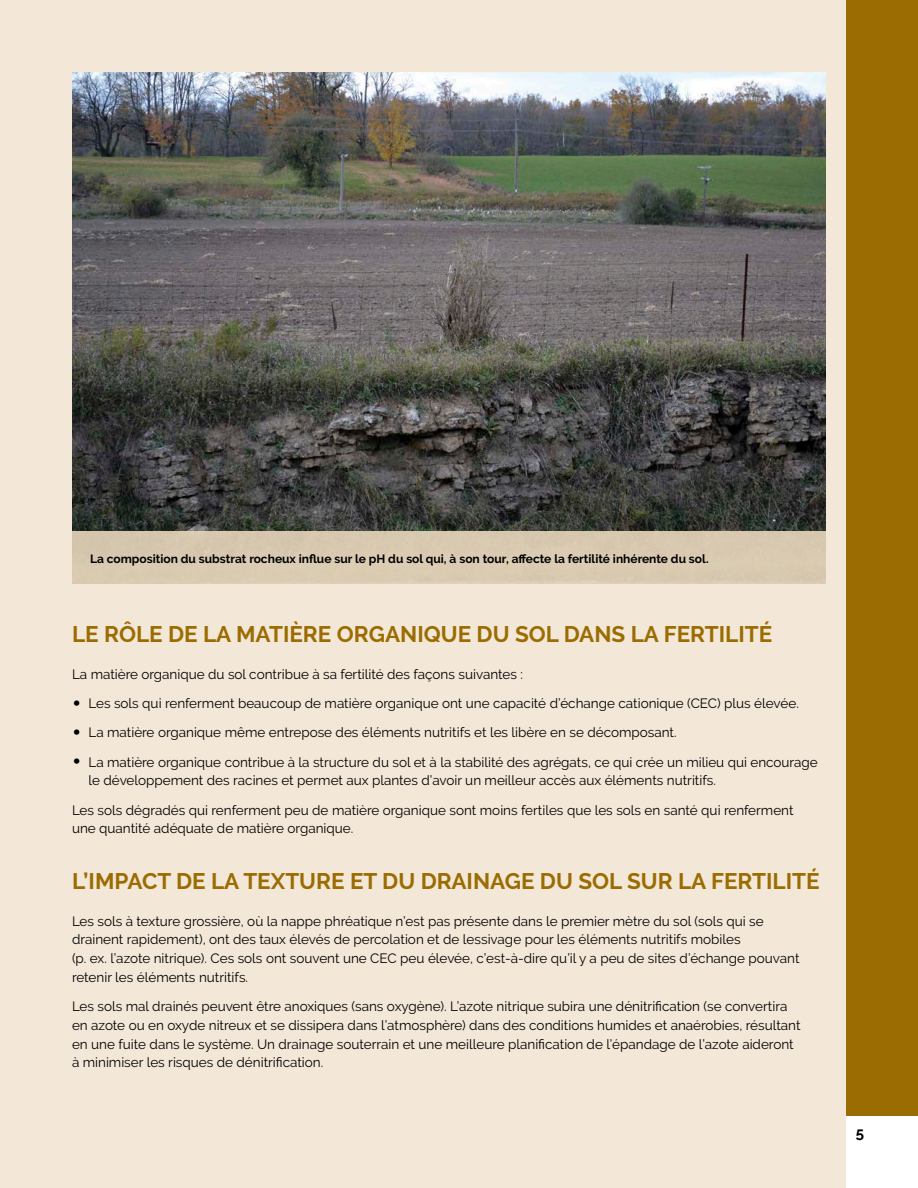
<style>
.page{position:relative;width:918px;height:1188px;background:#fff}
.page>*{position:absolute;margin:0;border:0;box-sizing:border-box;transform-origin:0 0}
.F-H2{font:700 22.5px "Raleway";color:#9b6c01}
.t1{font:700 15px "Raleway";color:#000}
.F-Body{font:13.5px/18.8px "Raleway";color:#000}
.F-Captions{font:700 12px "Raleway";color:#000}
.s1{font-weight:700;font-size:25.5px}
</style>
<div class="page">
<div style="left:0;top:0;width:846px;height:1188px;background:#f3e8d8"></div>
<div style="left:846px;top:0;width:72px;height:1116px;background:#9b6c01"></div>
<img style="left:72px;top:72px;width:754px;height:459px">
<div style="left:72px;top:531px;width:754px;height:53px;background:#d9cab1"></div>
<p class="F-Captions" style="left:90px;top:552px;width:620px">La composition du substrat rocheux influe sur le pH du sol qui, à son tour, affecte la fertilité inhérente du sol.</p>
<h2 class="F-H2" style="left:72px;top:621px;width:702px">LE RÔLE DE LA MATIÈRE ORGANIQUE DU SOL DANS LA FERTILITÉ</h2>
<p class="F-Body" style="left:72px;top:665px;width:453px">La matière organique du sol contribue à sa fertilité des façons suivantes :</p>
<p class="F-Body" style="left:72px;top:694px;width:728px"><span class="s1">•</span> Les sols qui renferment beaucoup de matière organique ont une capacité d’échange cationique (CEC) plus élevée.</p>
<p class="F-Body" style="left:72px;top:723px;width:606px"><span class="s1">•</span> La matière organique même entrepose des éléments nutritifs et les libère en se décomposant.</p>
<p class="F-Body" style="left:88px;top:752px;width:731px;text-indent:-16px"><span class="s1">•</span> La matière organique contribue à la structure du sol et à la stabilité des agrégats, ce qui crée un milieu qui encourage le développement des racines et permet aux plantes d’avoir un meilleur accès aux éléments nutritifs.</p>
<p class="F-Body" style="left:72px;top:800px;width:723px">Les sols dégradés qui renferment peu de matière organique sont moins fertiles que les sols en santé qui renferment une quantité adéquate de matière organique.</p>
<h2 class="F-H2" style="left:72px;top:868px;width:749px">L’IMPACT DE LA TEXTURE ET DU DRAINAGE DU SOL SUR LA FERTILITÉ</h2>
<p class="F-Body" style="left:72px;top:911px;width:729px">Les sols à texture grossière, où la nappe phréatique n’est pas présente dans le premier mètre du sol (sols qui se drainent rapidement), ont des taux élevés de percolation et de lessivage pour les éléments nutritifs mobiles<br>(p. ex. l’azote nitrique). Ces sols ont souvent une CEC peu élevée, c’est-à-dire qu’il y a peu de sites d’échange pouvant retenir les éléments nutritifs.</p>
<p class="F-Body" style="left:72px;top:997px;width:730px">Les sols mal drainés peuvent être anoxiques (sans oxygène). L’azote nitrique subira une dénitrification (se convertira en azote ou en oxyde nitreux et se dissipera dans l’atmosphère) dans des conditions humides et anaérobies, résultant en une fuite dans le système. Un drainage souterrain et une meilleure planification de l’épandage de l’azote aideront à minimiser les risques de dénitrification.</p>
<p class="t1" style="left:856px;top:1125px;width:10px">5</p>
</div>
